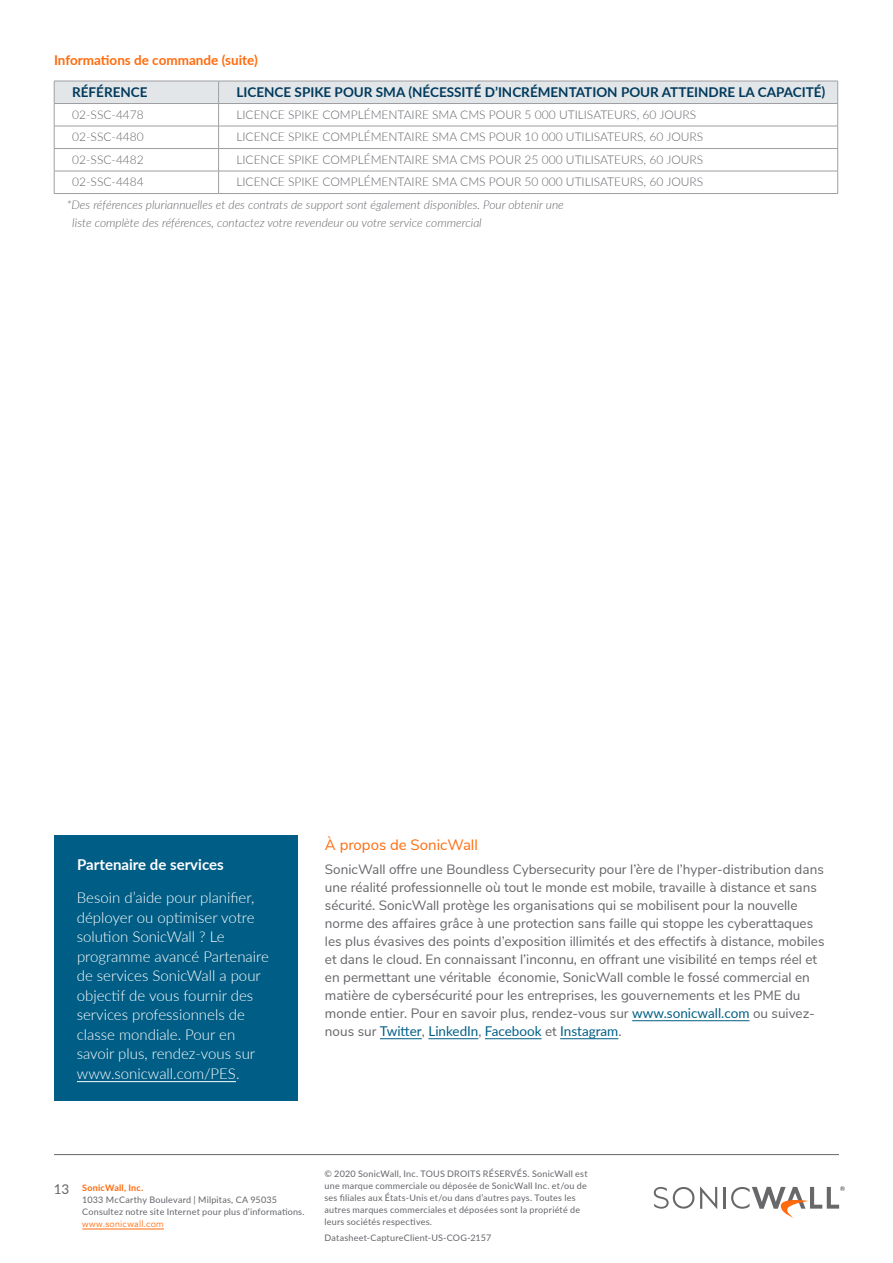
<style>
.page{position:relative;width:893px;height:1263px;background:#fff}
.page>*{position:absolute;margin:0;border:0;box-sizing:border-box;transform-origin:0 0}
.Body_Copy{font:300 15px/19.5px "Lato";color:#fff}
.Body_Copy-2{font:700 15px "Lato";color:#fff}
.Section_Heading_1{font:15px "Nunito Sans";color:#ff6c0c}
.Body_Copy-3{font:13.5px/18px "Nunito Sans";color:#65656a}
.Table_Header_-_LEFT{font:700 13.5px "Lato";color:#003a5d}
.Section_Heading_2_Su{font:700 13.5px "Lato";color:#ff6b0d}
.t1{font:13.5px "Lato";color:#63656a}
.Table_Body_Copy{font:300 12px "Lato";color:#63656a}
.Table_Body_Copy-2{font:italic 300 12px/18px "Lato";color:#63656a}
.Reference_Code{font:9px/12px "Lato";letter-spacing:.025em;color:#63656a}
.t2{font:9px "Avenir";letter-spacing:.03em;color:#ff6c0c}
.t3{font:700 9px "Lato";letter-spacing:.025em;color:#ff6b0d}
.s1{font-family:"Lato";color:#005f85}
</style>
<div class="page">
<hr style="left:82px;top:1228px;width:82px;height:1px;background:#ff6c0c">
<hr style="left:54px;top:1154px;width:785px;height:1px;background:#63656a">
<svg style="left:700px;top:1187px;width:17px;height:22px"></svg>
<hr style="left:723px;top:1187px;width:2px;height:22px;background:#68686b">
<svg style="left:654px;top:1187px;width:40px;height:22px"></svg>
<svg style="left:731px;top:1186px;width:114px;height:32px"></svg>
<hr style="left:54px;top:193px;width:165px;height:1px;background:#9f9fa3">
<hr style="left:219px;top:193px;width:619px;height:1px;background:#9f9fa3">
<svg style="left:54px;top:81px;width:784px;height:112px"></svg>
<hr style="left:219px;top:126px;width:619px;height:1px;background:#9f9fa3">
<hr style="left:632px;top:1020px;width:117px;height:1px;background:#005f85">
<hr style="left:380px;top:1038px;width:42px;height:1px;background:#005f85">
<hr style="left:428px;top:1038px;width:50px;height:1px;background:#005f85">
<hr style="left:485px;top:1038px;width:57px;height:1px;background:#005f85">
<hr style="left:560px;top:1038px;width:58px;height:1px;background:#005f85">
<div style="left:54px;top:835px;width:244px;height:266px;background:#005d85"></div>
<hr style="left:77px;top:1081px;width:159px;height:1px;background:#fff">
<p class="Section_Heading_2_Su" style="left:54px;top:50px;width:205px">Informations de commande (suite)</p>
<p class="Table_Header_-_LEFT" style="left:72px;top:82px;width:77px">RÉFÉRENCE</p>
<p class="Table_Header_-_LEFT" style="left:237px;top:82px;width:590px">LICENCE SPIKE POUR SMA (NÉCESSITÉ D’INCRÉMENTATION POUR ATTEINDRE LA CAPACITÉ)</p>
<p class="Table_Body_Copy" style="left:72px;top:106px;width:73px">02-SSC-4478</p>
<p class="Table_Body_Copy" style="left:236px;top:106px;width:461px">LICENCE SPIKE COMPLÉMENTAIRE SMA CMS POUR 5 000 UTILISATEURS, 60 JOURS</p>
<p class="Table_Body_Copy" style="left:72px;top:128px;width:73px">02-SSC-4480</p>
<p class="Table_Body_Copy" style="left:236px;top:128px;width:468px">LICENCE SPIKE COMPLÉMENTAIRE SMA CMS POUR 10 000 UTILISATEURS, 60 JOURS</p>
<p class="Table_Body_Copy" style="left:72px;top:151px;width:73px">02-SSC-4482</p>
<p class="Table_Body_Copy" style="left:236px;top:151px;width:468px">LICENCE SPIKE COMPLÉMENTAIRE SMA CMS POUR 25 000 UTILISATEURS, 60 JOURS</p>
<p class="Table_Body_Copy" style="left:72px;top:173px;width:73px">02-SSC-4484</p>
<p class="Table_Body_Copy" style="left:236px;top:173px;width:468px">LICENCE SPIKE COMPLÉMENTAIRE SMA CMS POUR 50 000 UTILISATEURS, 60 JOURS</p>
<p class="Table_Body_Copy-2" style="left:72px;top:195px;width:493px;text-indent:-5px">*Des références pluriannuelles et des contrats de support sont également disponibles. Pour obtenir une liste complète des références, contactez votre revendeur ou votre service commercial</p>
<p class="Body_Copy-2" style="left:77px;top:854px;width:148px">Partenaire de services</p>
<p class="Body_Copy" style="left:77px;top:887px;width:194px">Besoin d’aide pour planifier, déployer ou optimiser votre solution SonicWall ? Le programme avancé Partenaire de services SonicWall a pour objectif de vous fournir des services professionnels de classe mondiale. Pour en savoir plus, rendez-vous sur www.sonicwall.com/PES.</p>
<p class="Section_Heading_1" style="left:325px;top:833px;width:154px">À propos de SonicWall</p>
<p class="Body_Copy-3" style="left:325px;top:860px;width:501px">SonicWall offre une Boundless Cybersecurity pour l’ère de l’hyper-distribution dans une réalité professionnelle où tout le monde est mobile, travaille à distance et sans sécurité. SonicWall protège les organisations qui se mobilisent pour la nouvelle norme des affaires grâce à une protection sans faille qui stoppe les cyberattaques les plus évasives des points d’exposition illimités et des effectifs à distance, mobiles et dans le cloud. En connaissant l’inconnu, en offrant une visibilité en temps réel et en permettant une véritable économie, SonicWall comble le fossé commercial en matière de cybersécurité pour les entreprises, les gouvernements et les PME du monde entier. Pour en savoir plus, rendez-vous sur <span class="s1">www.sonicwall.com</span> ou suivez&shy;nous sur <span class="s1">Twitter</span>, <span class="s1">LinkedIn</span>, <span class="s1">Facebook</span> et <span class="s1">Instagram</span>.</p>
<p class="t1" style="left:54px;top:1179px;width:17px">13</p>
<p class="t3" style="left:82px;top:1181px;width:63px">SonicWall, Inc.</p>
<p class="Reference_Code" style="left:82px;top:1193px;width:224px">1033 McCarthy Boulevard | Milpitas, CA 95035<br>Consultez notre site Internet pour plus d’informations.</p>
<p class="t2" style="left:82px;top:1218px;width:83px">www.sonicwall.com</p>
<p class="Reference_Code" style="left:325px;top:1167px;width:265px">© 2020 SonicWall, Inc. TOUS DROITS RÉSERVÉS. SonicWall est une marque commerciale ou déposée de SonicWall Inc. et/ou de ses filiales aux États-Unis et/ou dans d’autres pays. Toutes les autres marques commerciales et déposées sont la propriété de leurs sociétés respectives.</p>
<p class="Reference_Code" style="left:325px;top:1232px;width:168px">Datasheet-CaptureClient-US-COG-2157</p>
</div>
